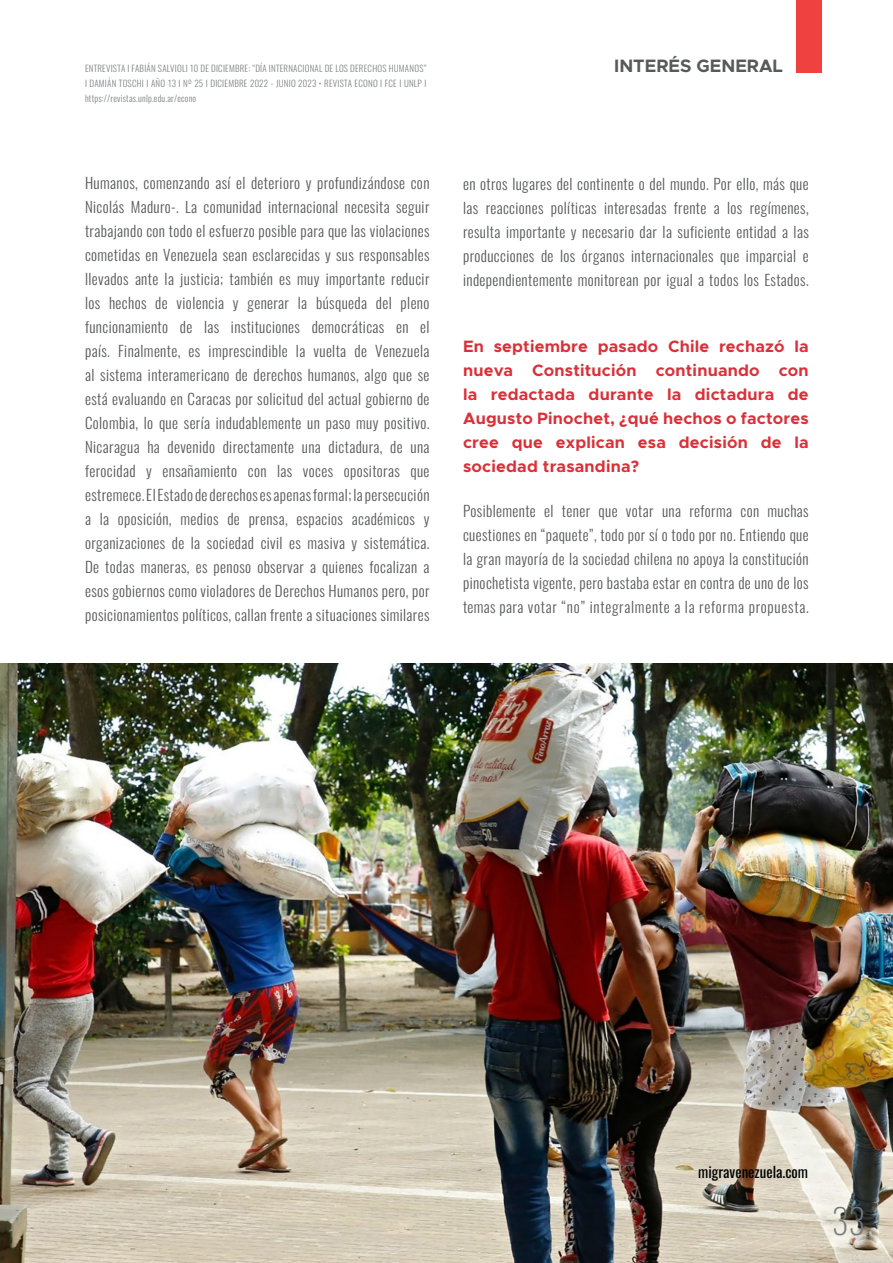
<style>
.page{position:relative;width:893px;height:1263px;background:#fff}
.page>*{position:absolute;margin:0;border:0;box-sizing:border-box;transform-origin:0 0}
.t1{font:200 34.5px "Oswald";color:#77787b}
.t2{font:700 18px "Metropolis";color:#58595b}
.t3{font:700 16.5px/24px "Metropolis";letter-spacing:.01em;color:#d83139;text-align:justify}
.t4{font:300 15px/24px "Oswald";letter-spacing:.025em;color:#58595b;text-align:justify}
.t5{font:15px "Oswald";color:#000}
.t6{font:300 9px/15px "Oswald";letter-spacing:.025em;color:#808285;text-align:justify}
</style>
<div class="page">
<div style="left:796px;top:0;width:25px;height:72px;background:#ef4140"></div>
<img style="left:0;top:663px;width:893px;height:600px">
<p class="t6" style="left:85px;top:60px;width:343px">ENTREVISTA I FABIÁN SALVIOLI 10 DE DICIEMBRE: “DÍA INTERNACIONAL DE LOS DERECHOS HUMANOS” I DAMIÁN TOSCHI I AÑO 13 I Nº 25 I DICIEMBRE 2022 - JUNIO 2023 • REVISTA ECONO I FCE I UNLP I https://revistas.unlp.edu.ar/econo</p>
<p class="t2" style="left:614px;top:55px;width:170px">INTERÉS GENERAL</p>
<p class="t4" style="left:85px;top:169px;width:346px">Humanos, comenzando así el deterioro y profundizándose con Nicolás Maduro-. La comunidad internacional necesita seguir trabajando con todo el esfuerzo posible para que las violaciones cometidas en Venezuela sean esclarecidas y sus responsables llevados ante la justicia; también es muy importante reducir los hechos de violencia y generar la búsqueda del pleno funcionamiento de las instituciones democráticas en el país. Finalmente, es imprescindible la vuelta de Venezuela al sistema interamericano de derechos humanos, algo que se está evaluando en Caracas por solicitud del actual gobierno de Colombia, lo que sería indudablemente un paso muy positivo.<br>Nicaragua ha devenido directamente una dictadura, de una ferocidad y ensañamiento con las voces opositoras que estremece. El Estado de derechos es apenas formal; la persecución a la oposición, medios de prensa, espacios académicos y organizaciones de la sociedad civil es masiva y sistemática.<br>De todas maneras, es penoso observar a quienes focalizan a esos gobiernos como violadores de Derechos Humanos pero, por posicionamientos políticos, callan frente a situaciones similares</p>
<p class="t4" style="left:463px;top:170px;width:347px">en otros lugares del continente o del mundo. Por ello, más que las reacciones políticas interesadas frente a los regímenes, resulta importante y necesario dar la suficiente entidad a las producciones de los órganos internacionales que imparcial e independientemente monitorean por igual a todos los Estados.</p>
<p class="t3" style="left:463px;top:334px;width:347px">En septiembre pasado Chile rechazó la nueva Constitución continuando con la redactada durante la dictadura de Augusto Pinochet, ¿qué hechos o factores cree que explican esa decisión de la sociedad trasandina?</p>
<p class="t4" style="left:463px;top:498px;width:347px">Posiblemente el tener que votar una reforma con muchas cuestiones en “paquete”, todo por sí o todo por no. Entiendo que la gran mayoría de la sociedad chilena no apoya la constitución pinochetista vigente, pero bastaba estar en contra de uno de los temas para votar “no” integralmente a la reforma propuesta.</p>
<p class="t5" style="left:698px;top:1158px;width:111px">migravenezuela.com</p>
<h1 class="t1" style="left:832px;top:1190px;width:35px">33</h1>
</div>
